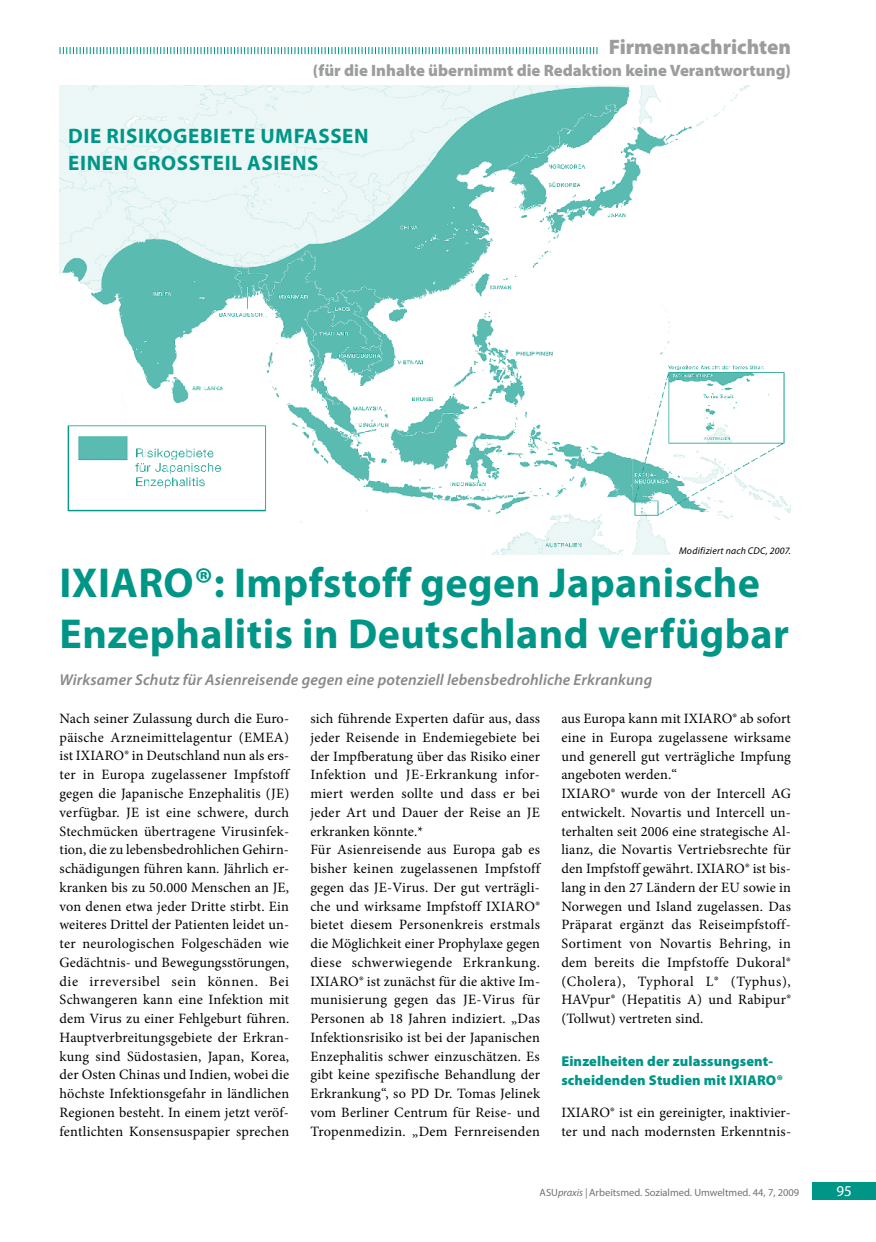
<style>
.page{position:relative;width:876px;height:1242px;background:#fff}
.page>*{position:absolute;margin:0;border:0;box-sizing:border-box;transform-origin:0 0}
.t1{font:700 42px/51px "Myriad Pro";letter-spacing:.01em;color:#009687}
.t2{font:700 21px "Myriad Pro";letter-spacing:.03em;color:#009687}
.t3{font:900 21px "Myriad Pro";color:#9c9d9f}
.t4{font:900 16.5px "Myriad Pro";color:#9c9d9f}
.t5{font:italic 600 15.75px "Myriad Pro";letter-spacing:.01em;color:#87888a}
.t6{font:15px "Myriad Pro";color:#fff}
.t7{font:14.25px/18.8px "Minion Pro";letter-spacing:.015em;color:#000}
.t8{font:900 14.25px/18.8px "Myriad Pro";letter-spacing:.01em;color:#009687}
.t9{font:10.5px "Myriad Pro";color:#707173}
.t10{font:italic 9.75px "Myriad Pro";letter-spacing:.025em;color:#000}
.s1{font-style:italic}
</style>
<div class="page">
<div style="left:812px;top:1182px;width:64px;height:17px;background:#009687"></div>
<svg style="left:60px;top:47px;width:537px;height:7px"></svg>
<img style="left:60px;top:85px;width:731px;height:469px">
<h2 class="t3" style="left:609px;top:33px;width:184px">Firmennachrichten</h2>
<p class="t4" style="left:313px;top:60px;width:479px">(für die Inhalte übernimmt die Redaktion keine Verantwortung)</p>
<h2 class="t2" style="left:68px;top:123px;width:64px">Die Risikogebiete</h2>
<h2 class="t2" style="left:260px;top:123px;width:29px">umfassen</h2>
<h2 class="t2" style="left:68px;top:150px;width:13px">einen</h2>
<h2 class="t2" style="left:133px;top:150px;width:79px">GroSSteil</h2>
<h2 class="t2" style="left:247px;top:150px;width:27px">Asiens</h2>
<p class="t10" style="left:679px;top:545px;width:113px">Modifiziert nach CDC, 2007.</p>
<h1 class="t1" style="left:60px;top:556px;width:731px">IXIARO®: Impfstoff gegen Japanische<br>Enzephalitis in Deutschland verfügbar</h1>
<p class="t5" style="left:60px;top:670px;width:594px">Wirksamer Schutz für Asienreisende gegen eine potenziell lebensbedrohliche Erkrankung</p>
<p class="t7" style="left:60px;top:709px;width:231px;text-align:justify">Nach seiner Zulassung durch die Euro&shy;päische Arzneimittelagentur (EMEA) ist IXIARO® in Deutschland nun als ers&shy;ter in Europa zugelassener Impfstoff gegen die Japanische Enzephalitis (JE) verfügbar. JE ist eine schwere, durch Stechmücken übertragene Virusinfek&shy;tion, die zu lebensbedrohlichen Gehirn&shy;schädigungen führen kann. Jährlich er&shy;kranken bis zu 50.000 Menschen an JE, von denen etwa jeder Dritte stirbt. Ein weiteres Drittel der Patienten leidet un&shy;ter neurologischen Folgeschäden wie Gedächtnis- und Bewegungsstörungen, die irreversibel sein können. Bei Schwangeren kann eine Infektion mit dem Virus zu einer Fehlgeburt führen.<br>Hauptverbreitungsgebiete der Erkran&shy;kung sind Südostasien, Japan, Korea, der Osten Chinas und Indien, wobei die höchste Infektionsgefahr in ländlichen Regionen besteht. In einem jetzt veröf&shy;fentlichten Konsensuspapier sprechen</p>
<p class="t7" style="left:310px;top:709px;width:231px">sich führende Experten dafür aus, dass jeder Reisende in Endemiegebiete bei der Impfberatung über das Risiko einer Infektion und JE-Erkrankung infor&shy;miert werden sollte und dass er bei jeder Art und Dauer der Reise an JE erkranken könnte.*<br>Für Asienreisende aus Europa gab es bisher keinen zugelassenen Impfstoff gegen das JE-Virus. Der gut verträgli&shy;che und wirksame Impfstoff IXIARO® bietet diesem Personenkreis erstmals die Möglichkeit einer Prophylaxe gegen diese schwerwiegende Erkrankung.<br>IXIARO® ist zunächst für die aktive Im&shy;munisierung gegen das JE-Virus für Personen ab 18 Jahren indiziert. „Das Infektionsrisiko ist bei der Japanischen Enzephalitis schwer einzuschätzen. Es gibt keine spezifische Behandlung der Erkrankung“, so PD Dr. Tomas Jelinek vom Berliner Centrum für Reise- und Tropenmedizin. „Dem Fernreisenden</p>
<p class="t7" style="left:561px;top:709px;width:231px">aus Europa kann mit IXIARO® ab sofort eine in Europa zugelassene wirksame und generell gut verträgliche Impfung angeboten werden.“<br>IXIARO® wurde von der Intercell AG entwickelt. Novartis und Intercell un&shy;terhalten seit 2006 eine strategische Al&shy;lianz, die Novartis Vertriebsrechte für den Impfstoff gewährt. IXIARO® ist bis&shy;lang in den 27 Ländern der EU sowie in Norwegen und Island zugelassen. Das Präparat ergänzt das Reiseimpfstoff-Sortiment von Novartis Behring, in dem bereits die Impfstoffe Dukoral® (Cholera), Typhoral L® (Typhus), HAVpur® (Hepatitis A) und Rabipur® (Tollwut) vertreten sind.</p>
<p class="t8" style="left:561px;top:1051px;width:223px">Einzelheiten der zulassungsent&shy;scheidenden Studien mit IXIARO®</p>
<p class="t7" style="left:561px;top:1103px;width:231px">IXIARO® ist ein gereinigter, inaktivier&shy;ter und nach modernsten Erkenntnis-</p>
<p class="t9" style="left:540px;top:1186px;width:261px">ASU<span class="s1">praxis |</span> Arbeitsmed. Sozialmed. Umweltmed. 44, 7, 2009</p>
<p class="t6" style="left:836px;top:1181px;width:17px">95</p>
</div>
